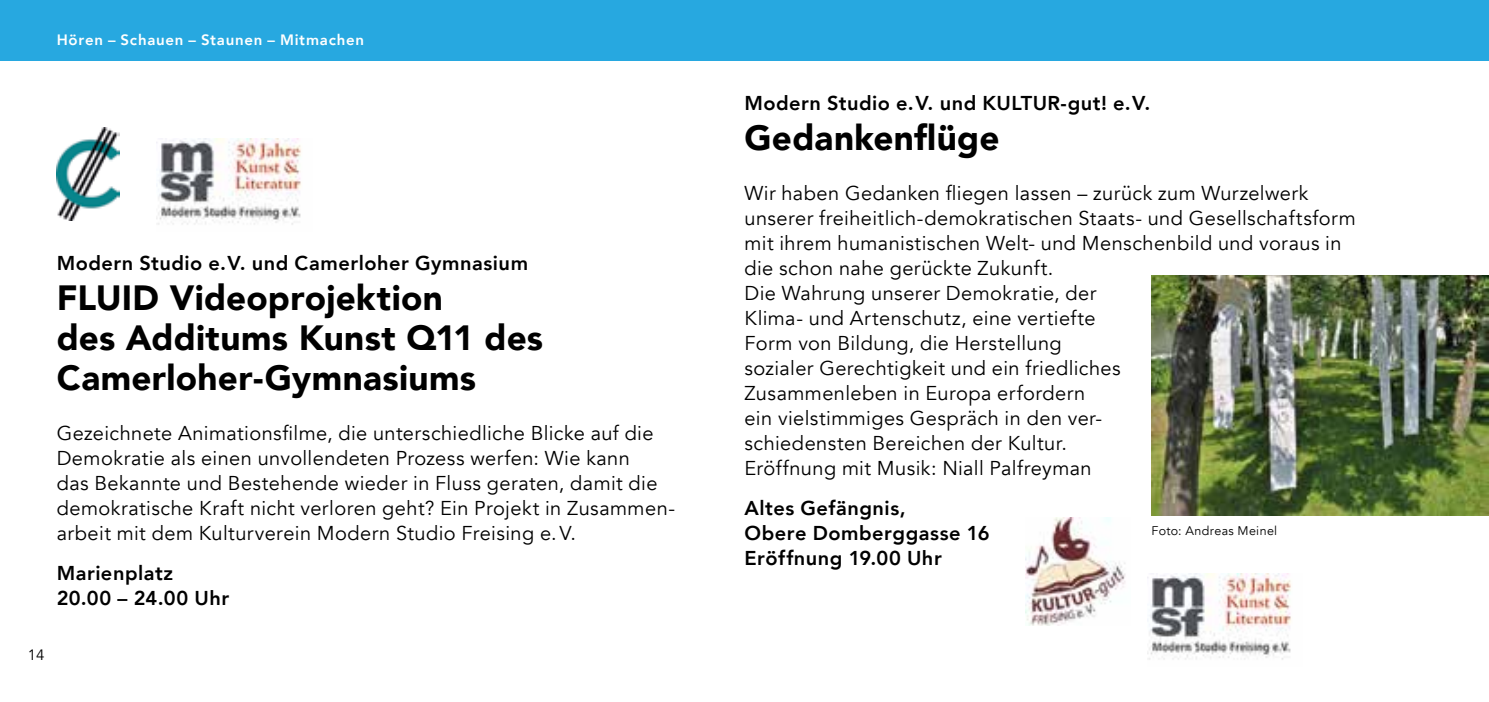
<style>
.page{position:relative;width:1489px;height:702px;background:#fff}
.page>*{position:absolute;margin:0;border:0;box-sizing:border-box;transform-origin:0 0}
.t1{font:900 35px/40px "Avenir";letter-spacing:.01em;color:#000}
.t2{font:20px/25px "Avenir";letter-spacing:.02em;color:#000}
.t3{font:800 20px/25px "Avenir";letter-spacing:.025em;color:#000}
.t4{font:800 15px "Avenir";letter-spacing:.05em;color:#fff}
.t5{font:15px "Avenir";color:#000}
.t6{font:12.5px "Avenir";letter-spacing:.03em;color:#000}
</style>
<div class="page">
<img style="left:157px;top:139px;width:144px;height:86px">
<img style="left:1147px;top:573px;width:144px;height:87px">
<img style="left:1151px;top:275px;width:337px;height:240px">
<div style="left:0;top:0;width:1488px;height:60px;background:#27a8e0"></div>
<img style="left:56px;top:127px;width:63px;height:93px">
<img style="left:1025px;top:517px;width:101px;height:108px">
<p class="t4" style="left:57px;top:28px;width:309px">Hören – Schauen – Staunen – Mitmachen</p>
<p class="t3" style="left:57px;top:251px;width:473px">Modern Studio e.V. und Camerloher Gymnasium</p>
<h1 class="t1" style="left:57px;top:277px;width:488px">FLUID Videoprojektion<br>des Additums Kunst Q11 des<br>Camerloher-Gymnasiums</h1>
<p class="t2" style="left:57px;top:421px;width:620px">Gezeichnete Animationsfilme, die unterschiedliche Blicke auf die Demokratie als einen unvollendeten Prozess werfen: Wie kann<br>das Bekannte und Bestehende wieder in Fluss geraten, damit die demokratische Kraft nicht verloren geht? Ein Projekt in Zusammen&shy;arbeit mit dem Kulturverein Modern Studio Freising e.V.</p>
<p class="t3" style="left:57px;top:561px;width:174px">Marienplatz<br>20.00 – 24.00 Uhr</p>
<p class="t5" style="left:28px;top:646px;width:18px">14</p>
<p class="t3" style="left:744px;top:91px;width:407px">Modern Studio e.V. und KULTUR-gut! e.V.</p>
<h1 class="t1" style="left:744px;top:117px;width:256px">Gedankenflüge</h1>
<p class="t2" style="left:744px;top:181px;width:612px">Wir haben Gedanken fliegen lassen – zurück zum Wurzelwerk unserer freiheitlich-demokratischen Staats- und Gesellschaftsform mit ihrem humanistischen Welt- und Menschenbild und voraus in die schon nahe gerückte Zukunft.<br>Die Wahrung unserer Demokratie, der<br>Klima- und Artenschutz, eine vertiefte<br>Form von Bildung, die Herstellung<br>sozialer Gerechtigkeit und ein friedliches<br>Zusammenleben in Europa erfordern<br>ein vielstimmiges Gespräch in den ver-<br>schiedensten Bereichen der Kultur.<br>Eröffnung mit Musik: Niall Palfreyman</p>
<p class="t3" style="left:744px;top:496px;width:247px">Altes Gefängnis,<br>Obere Domberggasse 16<br>Eröffnung 19.00 Uhr</p>
<p class="t6" style="left:1151px;top:523px;width:127px">Foto: Andreas Meinel</p>
</div>
